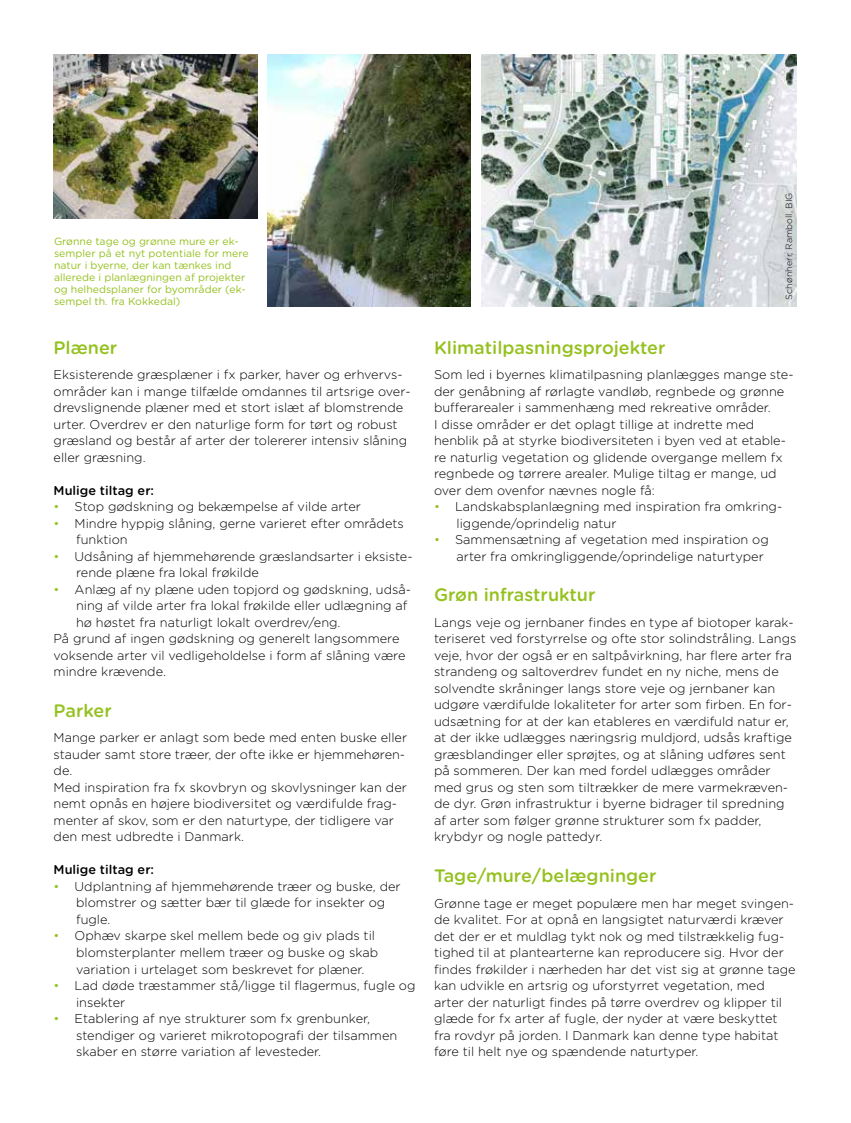
<style>
.page{position:relative;width:851px;height:1123px;background:#fff}
.page>*{position:absolute;margin:0;border:0;box-sizing:border-box;transform-origin:0 0}
.t1{font:500 18px "Gotham Rounded";color:#95c11f}
.t2{font:300 12.75px/16.5px "Gotham Rounded";color:#000}
.t3{font:500 12.75px "Gotham Rounded";color:#000}
.t4{font:10.5px/12px "Gotham Rounded";color:#95c11f}
.t5{font:300 9px "Gotham Rounded";color:#000}
.s1{color:#95c11f}
</style>
<div class="page">
<img style="left:481px;top:55px;width:315px;height:251px">
<img style="left:54px;top:54px;width:203px;height:165px">
<img style="left:267px;top:55px;width:204px;height:251px">
<p class="t4" style="left:54px;top:235px;width:196px">Grønne tage og grønne mure er ek&shy;sempler på et nyt potentiale for mere natur i byerne, der kan tænkes ind allerede i planlægningen af projekter og helhedsplaner for byområder (ek&shy;sempel th. fra Kokkedal)</p>
<h1 class="t1" style="left:54px;top:336px;width:65px">Plæner</h1>
<p class="t2" style="left:54px;top:366px;width:358px">Eksisterende græsplæner i fx parker, haver og erhvervs&shy;områder kan i mange tilfælde omdannes til artsrige over&shy;drevslignende plæner med et stort islæt af blomstrende urter. Overdrev er den naturlige form for tørt og robust græsland og består af arter der tolererer intensiv slåning eller græsning.</p>
<p class="t3" style="left:54px;top:482px;width:102px">Mulige tiltag er:</p>
<p class="t2" style="left:54px;top:498px;width:309px"><span class="s1">•</span> Stop gødskning og bekæmpelse af vilde arter</p>
<p class="t2" style="left:76px;top:515px;width:329px;text-indent:-23px"><span class="s1">•</span> Mindre hyppig slåning, gerne varieret efter områdets funktion</p>
<p class="t2" style="left:76px;top:548px;width:338px;text-indent:-23px"><span class="s1">•</span> Udsåning af hjemmehørende græslandsarter i eksiste&shy;rende plæne fra lokal frøkilde</p>
<p class="t2" style="left:54px;top:581px;width:359px"><span class="s1">•</span> Anlæg af ny plæne uden topjord og gødskning, udså-</p>
<p class="t2" style="left:76px;top:597px;width:333px">ning af vilde arter fra lokal frøkilde eller udlægning af</p>
<p class="t2" style="left:76px;top:614px;width:266px">hø høstet fra naturligt lokalt overdrev/eng.</p>
<p class="t2" style="left:54px;top:630px;width:347px">På grund af ingen gødskning og generelt langsommere</p>
<p class="t2" style="left:54px;top:647px;width:353px">voksende arter vil vedligeholdelse i form af slåning være</p>
<p class="t2" style="left:54px;top:663px;width:114px">mindre krævende.</p>
<h1 class="t1" style="left:54px;top:699px;width:60px">Parker</h1>
<p class="t2" style="left:54px;top:729px;width:355px">Mange parker er anlagt som bede med enten buske eller stauder samt store træer, der ofte ikke er hjemmehøren&shy;de.<br>Med inspiration fra fx skovbryn og skovlysninger kan der nemt opnås en højere biodiversitet og værdifulde frag&shy;menter af skov, som er den naturtype, der tidligere var den mest udbredte i Danmark.</p>
<p class="t3" style="left:54px;top:862px;width:102px">Mulige tiltag er:</p>
<p class="t2" style="left:76px;top:878px;width:326px;text-indent:-23px"><span class="s1">•</span> Udplantning af hjemmehørende træer og buske, der blomstrer og sætter bær til glæde for insekter og fugle.</p>
<p class="t2" style="left:76px;top:927px;width:303px;text-indent:-23px"><span class="s1">•</span> Ophæv skarpe skel mellem bede og giv plads til blomsterplanter mellem træer og buske og skab variation i urtelaget som beskrevet for plæner.</p>
<p class="t2" style="left:76px;top:977px;width:341px;text-indent:-23px"><span class="s1">•</span> Lad døde træstammer stå/ligge til flagermus, fugle og insekter</p>
<p class="t2" style="left:76px;top:1010px;width:323px;text-indent:-23px"><span class="s1">•</span> Etablering af nye strukturer som fx grenbunker, stendiger og varieret mikrotopografi der tilsammen skaber en større variation af levesteder.</p>
<p class="t5" style="left:783px;top:299px;width:108px;rotate:-90deg">Schønherr, Ramboll, BIG</p>
<h1 class="t1" style="left:434px;top:336px;width:233px">Klimatilpasningsprojekter</h1>
<p class="t2" style="left:434px;top:366px;width:361px">Som led i byernes klimatilpasning planlægges mange ste&shy;der genåbning af rørlagte vandløb, regnbede og grønne bufferarealer i sammenhæng med rekreative områder.<br>I disse områder er det oplagt tillige at indrette med henblik på at styrke biodiversiteten i byen ved at etable&shy;re naturlig vegetation og glidende overgange mellem fx regnbede og tørrere arealer. Mulige tiltag er mange, ud over dem ovenfor nævnes nogle få:</p>
<p class="t2" style="left:456px;top:498px;width:327px;text-indent:-23px"><span class="s1">•</span> Landskabsplanlægning med inspiration fra omkring&shy;liggende/oprindelig natur</p>
<p class="t2" style="left:456px;top:531px;width:314px;text-indent:-23px"><span class="s1">•</span> Sammensætning af vegetation med inspiration og arter fra omkringliggende/oprindelige naturtyper</p>
<h1 class="t1" style="left:434px;top:584px;width:163px">Grøn infrastruktur</h1>
<p class="t2" style="left:434px;top:614px;width:364px">Langs veje og jernbaner findes en type af biotoper karak&shy;teriseret ved forstyrrelse og ofte stor solindstråling. Langs veje, hvor der også er en saltpåvirkning, har flere arter fra strandeng og saltoverdrev fundet en ny niche, mens de solvendte skråninger langs store veje og jernbaner kan udgøre værdifulde lokaliteter for arter som firben. En for&shy;udsætning for at der kan etableres en værdifuld natur er, at der ikke udlægges næringsrig muldjord, udsås kraftige græsblandinger eller sprøjtes, og at slåning udføres sent på sommeren. Der kan med fordel udlægges områder med grus og sten som tiltrækker de mere varmekræven&shy;de dyr. Grøn infrastruktur i byerne bidrager til spredning af arter som følger grønne strukturer som fx padder, krybdyr og nogle pattedyr.</p>
<h1 class="t1" style="left:434px;top:864px;width:224px">Tage/mure/belægninger</h1>
<p class="t2" style="left:434px;top:894px;width:363px">Grønne tage er meget populære men har meget svingen&shy;de kvalitet. For at opnå en langsigtet naturværdi kræver det der er et muldlag tykt nok og med tilstrækkelig fug&shy;tighed til at plantearterne kan reproducere sig. Hvor der findes frøkilder i nærheden har det vist sig at grønne tage kan udvikle en artsrig og uforstyrret vegetation, med arter der naturligt findes på tørre overdrev og klipper til glæde for fx arter af fugle, der nyder at være beskyttet fra rovdyr på jorden. I Danmark kan denne type habitat føre til helt nye og spændende naturtyper.</p>
</div>
